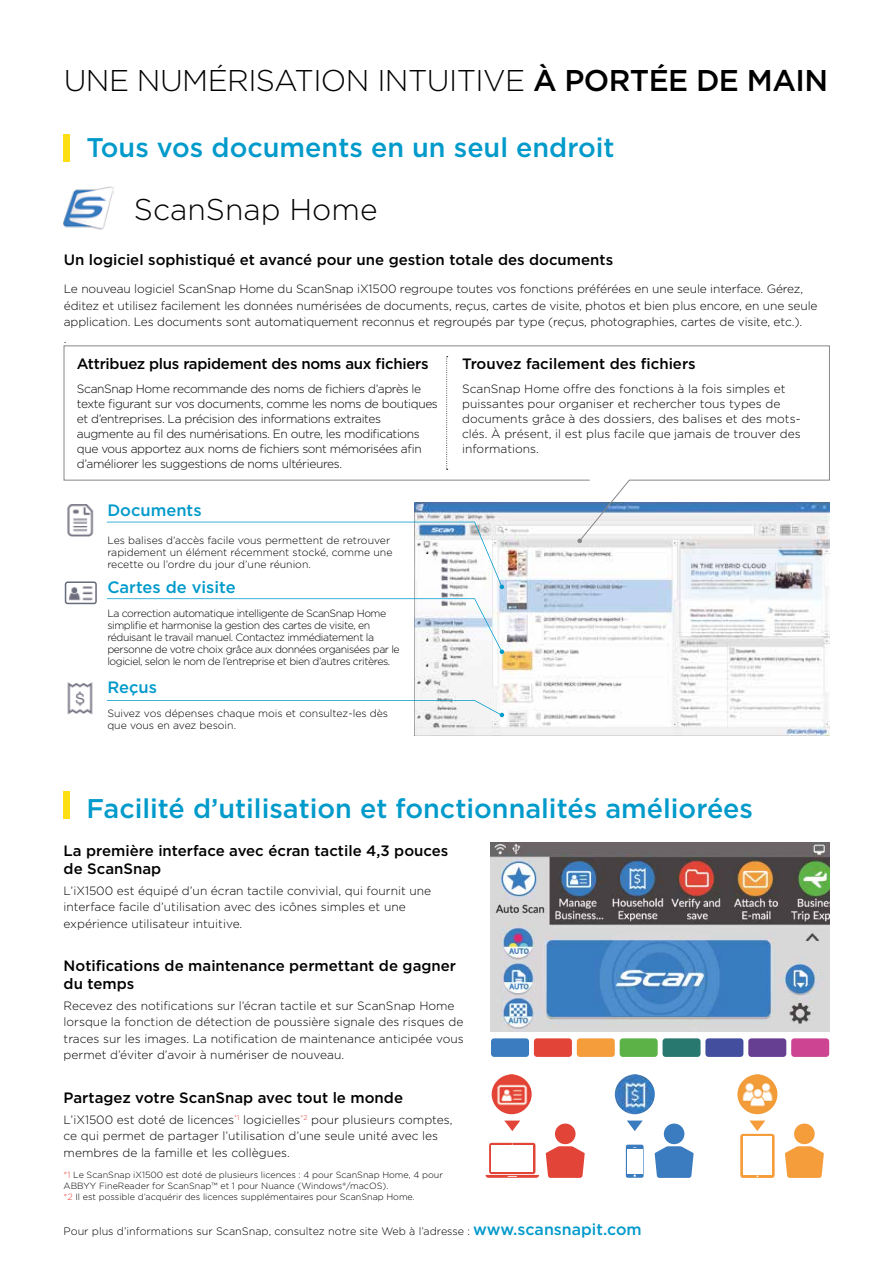
<style>
.page{position:relative;width:893px;height:1263px;background:#fff}
.page>*{position:absolute;margin:0;border:0;box-sizing:border-box;transform-origin:0 0}
.t1{font:300 30px "Gotham";letter-spacing:-.02em;color:#000}
.t2{font:300 30px "Gotham";color:#000}
.t3{font:500 27px "Gotham";color:#009acb}
.t4{font:500 16.5px "Gotham";color:#009acb}
.t5{font:500 15px/18px "Gotham";color:#000}
.t6{font:500 15px "Gotham";letter-spacing:-.02em;color:#000}
.t7{font:300 12px/16.5px "Gotham";letter-spacing:-.01em;color:#000}
.t8{font:300 12px/15px "Gotham";letter-spacing:-.03em;color:#000}
.t9{font:300 10.8px "Gotham";color:#000}
.t10{font:300 10.5px/12px "Gotham";letter-spacing:-.04em;color:#000}
.t11{font:300 10.5px/12px "Gotham";color:#000}
.t12{font:300 9px/10.8px "Gotham";color:#000}
.s1{font-weight:500}
.s2{color:#e24438}
.s3{font-weight:500;font-size:16.05px;color:#009acb}
</style>
<div class="page">
<img style="left:414px;top:542px;width:415px;height:194px">
<div style="left:64px;top:134px;width:6px;height:28px;background:#ffde14"></div>
<img style="left:63px;top:186px;width:51px;height:44px">
<svg style="left:63px;top:345px;width:767px;height:197px"></svg>
<svg style="left:446px;top:356px;width:2px;height:114px"></svg>
<svg style="left:577px;top:539px;width:5px;height:4px"></svg>
<svg style="left:107px;top:522px;width:397px;height:67px"></svg>
<svg style="left:107px;top:700px;width:397px;height:17px"></svg>
<img style="left:64px;top:504px;width:32px;height:32px">
<img style="left:67px;top:682px;width:26px;height:32px">
<svg style="left:107px;top:598px;width:397px;height:56px"></svg>
<svg style="left:65px;top:581px;width:32px;height:23px"></svg>
<div style="left:64px;top:791px;width:6px;height:28px;background:#ffde14"></div>
<svg style="left:504px;top:1120px;width:16px;height:11px"></svg>
<svg style="left:627px;top:1120px;width:16px;height:11px"></svg>
<div style="left:491px;top:1038px;width:38px;height:19px;background:#3a7cbf;border-radius:3px"></div>
<div style="left:534px;top:1038px;width:38px;height:19px;background:#e24438;border-radius:3px"></div>
<div style="left:577px;top:1038px;width:38px;height:19px;background:#f59d3b;border-radius:3px"></div>
<div style="left:620px;top:1038px;width:38px;height:19px;background:#5cb246;border-radius:3px"></div>
<div style="left:662px;top:1038px;width:38px;height:19px;background:#297870;border-radius:3px"></div>
<div style="left:705px;top:1038px;width:38px;height:19px;background:#434f9e;border-radius:3px"></div>
<div style="left:748px;top:1038px;width:38px;height:19px;background:#673f92;border-radius:3px"></div>
<div style="left:791px;top:1038px;width:38px;height:19px;background:#cd4492;border-radius:3px"></div>
<div style="left:555px;top:1123px;width:21px;height:21px;background:#e24438;border-radius:50%"></div>
<svg style="left:546px;top:1146px;width:39px;height:32px"></svg>
<div style="left:664px;top:1123px;width:20px;height:21px;background:#3a7cbf;border-radius:50%"></div>
<svg style="left:655px;top:1146px;width:39px;height:32px"></svg>
<div style="left:794px;top:1123px;width:21px;height:21px;background:#f59d3b;border-radius:50%"></div>
<svg style="left:785px;top:1146px;width:39px;height:32px"></svg>
<svg style="left:486px;top:1143px;width:53px;height:35px"></svg>
<div style="left:492px;top:1145px;width:41px;height:26px;background:#fff"></div>
<svg style="left:626px;top:1145px;width:18px;height:33px"></svg>
<div style="left:627px;top:1149px;width:15px;height:24px;background:#fff"></div>
<svg style="left:740px;top:1120px;width:35px;height:58px"></svg>
<div style="left:743px;top:1136px;width:29px;height:39px;background:#fff"></div>
<img style="left:492px;top:1074px;width:40px;height:40px;border-radius:20px">
<img style="left:615px;top:1074px;width:40px;height:40px;border-radius:20px">
<img style="left:737px;top:1074px;width:40px;height:40px;border-radius:20px">
<img style="left:491px;top:843px;width:338px;height:189px">
<h1 class="t1" style="left:64px;top:62px;width:766px">UNE NUMÉRISATION INTUITIVE <span class="s1">À PORTÉE DE MAIN</span></h1>
<h2 class="t3" style="left:86px;top:130px;width:530px">Tous vos documents en un seul endroit</h2>
<h1 class="t2" style="left:134px;top:191px;width:245px">ScanSnap Home</h1>
<p class="t5" style="left:64px;top:250px;width:551px">Un logiciel sophistiqué et avancé pour une gestion totale des documents</p>
<p class="t7" style="left:64px;top:280px;width:755px">Le nouveau logiciel ScanSnap Home du ScanSnap iX1500 regroupe toutes vos fonctions préférées en une seule interface. Gérez, éditez et utilisez facilement les données numérisées de documents, reçus, cartes de visite, photos et bien plus encore, en une seule application. Les documents sont automatiquement reconnus et regroupés par type (reçus, photographies, cartes de visite, etc.).<br>.</p>
<p class="t6" style="left:77px;top:353px;width:353px">Attribuez plus rapidement des noms aux fichiers</p>
<p class="t8" style="left:77px;top:380px;width:363px">ScanSnap Home recommande des noms de fichiers d’après le texte figurant sur vos documents, comme les noms de boutiques et d’entreprises. La précision des informations extraites augmente au fil des numérisations. En outre, les modifications que vous apportez aux noms de fichiers sont mémorisées afin d’améliorer les suggestions de noms ultérieures.</p>
<p class="t5" style="left:462px;top:354px;width:235px">Trouvez facilement des fichiers</p>
<p class="t7" style="left:462px;top:380px;width:340px;line-height:15px">ScanSnap Home offre des fonctions à la fois simples et puissantes pour organiser et rechercher tous types de documents grâce à des dossiers, des balises et des mots&shy;clés. À présent, il est plus facile que jamais de trouver des informations.</p>
<h3 class="t4" style="left:107px;top:499px;width:96px">Documents</h3>
<p class="t11" style="left:107px;top:534px;width:287px">Les balises d’accès facile vous permettent de retrouver rapidement un élément récemment stocké, comme une recette ou l’ordre du jour d’une réunion.</p>
<h3 class="t4" style="left:107px;top:576px;width:130px">Cartes de visite</h3>
<p class="t10" style="left:107px;top:606px;width:294px">La correction automatique intelligente de ScanSnap Home simplifie et harmonise la gestion des cartes de visite, en réduisant le travail manuel. Contactez immédiatement la personne de votre choix grâce aux données organisées par le logiciel, selon le nom de l’entreprise et bien d’autres critères.</p>
<h3 class="t4" style="left:107px;top:677px;width:51px">Reçus</h3>
<p class="t11" style="left:107px;top:707px;width:282px">Suivez vos dépenses chaque mois et consultez-les dès que vous en avez besoin.</p>
<h2 class="t3" style="left:86px;top:790px;width:668px">Facilité d’utilisation et fonctionnalités améliorées</h2>
<p class="t5" style="left:64px;top:841px;width:386px">La première interface avec écran tactile 4,3 pouces de ScanSnap</p>
<p class="t7" style="left:64px;top:882px;width:369px">L’iX1500 est équipé d’un écran tactile convivial, qui fournit une interface facile d’utilisation avec des icônes simples et une expérience utilisateur intuitive.</p>
<p class="t5" style="left:64px;top:957px;width:394px">Notifications de maintenance permettant de gagner du temps</p>
<p class="t7" style="left:64px;top:997px;width:402px">Recevez des notifications sur l’écran tactile et sur ScanSnap Home lorsque la fonction de détection de poussière signale des risques de traces sur les images. La notification de maintenance anticipée vous permet d’éviter d’avoir à numériser de nouveau.</p>
<p class="t5" style="left:64px;top:1088px;width:341px">Partagez votre ScanSnap avec tout le monde</p>
<p class="t7" style="left:64px;top:1111px;width:390px">L’iX1500 est doté de licences<sup>*1</sup> logicielles<sup>*2</sup> pour plusieurs comptes, ce qui permet de partager l’utilisation d’une seule unité avec les membres de la famille et les collègues.</p>
<p class="t12" style="left:64px;top:1169px;width:381px"><span class="s2">*1</span> Le ScanSnap iX1500 est doté de plusieurs licences : 4 pour ScanSnap Home, 4 pour<br>ABBYY FineReader for ScanSnap™ et 1 pour Nuance (Windows®/macOS).<br><span class="s2">*2</span> Il est possible d’acquérir des licences supplémentaires pour ScanSnap Home.</p>
<p class="t9" style="left:64px;top:1225px;width:580px">Pour plus d’informations sur ScanSnap, consultez notre site Web à l’adresse : <span class="s3">www.scansnapit.com</span></p>
</div>
